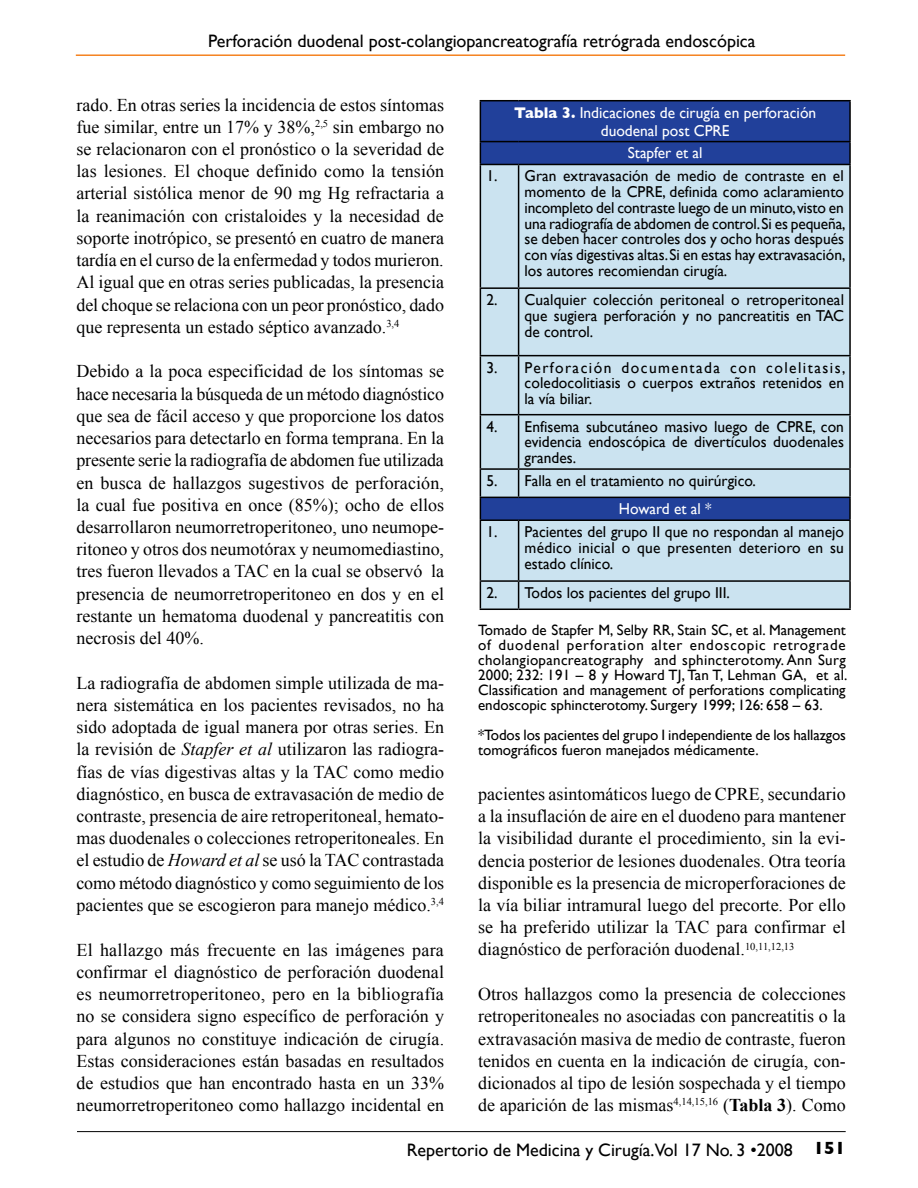
<style>
.page{position:relative;width:918px;height:1188px;background:#fff}
.page>*{position:absolute;margin:0;border:0;box-sizing:border-box;transform-origin:0 0}
.t1{font:18px/22.2px "Times New Roman";color:#000;text-align:justify}
.t2{font:18px "Gill Sans";color:#000}
.t3{font:15.75px/15.8px "Gill Sans";color:#000;text-align:justify}
.t4{font:15.75px/18px "Gill Sans";color:#fff;text-align:center}
.t5{font:15px/15px "Gill Sans";color:#000;text-align:justify}
.s1{font-style:italic}
.s2{font-weight:700}
</style>
<div class="page">
<hr style="left:76px;top:54px;width:769px;height:2px;background:#f58220">
<hr style="left:77px;top:1131px;width:769px;height:1px;background:#000">
<div style="left:481px;top:101px;width:368px;height:63px;background:#21409a"></div>
<svg style="left:481px;top:165px;width:368px;height:444px;background:#c1d9ea"></svg>
<hr style="left:480px;top:100px;width:39px;height:1px;background:#000">
<hr style="left:480px;top:101px;width:1px;height:40px;background:#000">
<hr style="left:519px;top:100px;width:332px;height:1px;background:#000">
<hr style="left:849px;top:101px;width:2px;height:40px;background:#000">
<hr style="left:480px;top:141px;width:39px;height:1px;background:#000">
<svg style="left:480px;top:142px;width:1px;height:22px"></svg>
<hr style="left:519px;top:141px;width:332px;height:1px;background:#000">
<hr style="left:849px;top:142px;width:2px;height:22px;background:#000">
<hr style="left:480px;top:164px;width:39px;height:1px;background:#000">
<hr style="left:480px;top:165px;width:1px;height:122px;background:#000">
<hr style="left:519px;top:164px;width:332px;height:1px;background:#000">
<hr style="left:518px;top:165px;width:1px;height:122px;background:#000">
<hr style="left:849px;top:165px;width:2px;height:122px;background:#000">
<hr style="left:480px;top:287px;width:39px;height:2px;background:#000">
<hr style="left:480px;top:289px;width:1px;height:66px;background:#000">
<hr style="left:519px;top:287px;width:332px;height:2px;background:#000">
<hr style="left:518px;top:289px;width:1px;height:66px;background:#000">
<hr style="left:849px;top:289px;width:2px;height:66px;background:#000">
<hr style="left:480px;top:355px;width:39px;height:1px;background:#000">
<hr style="left:480px;top:356px;width:1px;height:58px;background:#000">
<hr style="left:519px;top:355px;width:332px;height:1px;background:#000">
<hr style="left:518px;top:356px;width:1px;height:58px;background:#000">
<hr style="left:849px;top:356px;width:2px;height:58px;background:#000">
<hr style="left:480px;top:414px;width:39px;height:1px;background:#000">
<hr style="left:480px;top:415px;width:1px;height:53px;background:#000">
<hr style="left:519px;top:414px;width:332px;height:1px;background:#000">
<hr style="left:518px;top:415px;width:1px;height:53px;background:#000">
<hr style="left:849px;top:415px;width:2px;height:53px;background:#000">
<hr style="left:480px;top:468px;width:39px;height:2px;background:#000">
<hr style="left:519px;top:468px;width:332px;height:2px;background:#000">
<svg style="left:518px;top:470px;width:1px;height:27px"></svg>
<hr style="left:849px;top:470px;width:2px;height:27px;background:#000">
<hr style="left:480px;top:497px;width:39px;height:1px;background:#000">
<svg style="left:480px;top:470px;width:1px;height:49px"></svg>
<hr style="left:519px;top:497px;width:332px;height:1px;background:#000">
<hr style="left:849px;top:498px;width:2px;height:21px;background:#000">
<hr style="left:480px;top:519px;width:39px;height:2px;background:#000">
<hr style="left:480px;top:521px;width:1px;height:59px;background:#000">
<hr style="left:519px;top:519px;width:332px;height:2px;background:#000">
<hr style="left:518px;top:521px;width:1px;height:59px;background:#000">
<hr style="left:849px;top:521px;width:2px;height:59px;background:#000">
<hr style="left:480px;top:580px;width:39px;height:2px;background:#000">
<svg style="left:480px;top:582px;width:1px;height:27px"></svg>
<hr style="left:519px;top:580px;width:332px;height:2px;background:#000">
<svg style="left:518px;top:582px;width:1px;height:27px"></svg>
<hr style="left:849px;top:582px;width:2px;height:27px;background:#000">
<hr style="left:480px;top:609px;width:39px;height:1px;background:#000">
<hr style="left:519px;top:609px;width:332px;height:1px;background:#000">
<p class="t2" style="left:208px;top:30px;width:549px">Perforación duodenal post-colangiopancreatografía retrógrada endoscópica</p>
<p class="t1" style="left:76px;top:93px;width:369px">rado. En otras series la incidencia de estos síntomas fue similar, entre un 17% y 38%,<sup>2,5</sup> sin embargo no se relacionaron con el pronóstico o la severidad de las lesiones. El choque definido como la tensión arterial sistólica menor de 90 mg Hg refractaria a la reanimación con cristaloides y la necesidad de soporte inotrópico, se presentó en cuatro de manera tardía en el curso de la enfermedad y todos murieron.<br>Al igual que en otras series publicadas, la presencia del choque se relaciona con un peor pronóstico, dado que representa un estado séptico avanzado.<sup>3,4</sup></p>
<p class="t1" style="left:76px;top:360px;width:369px">Debido a la poca especificidad de los síntomas se hace necesaria la búsqueda de un método diagnóstico que sea de fácil acceso y que proporcione los datos necesarios para detectarlo en forma temprana. En la presente serie la radiografía de abdomen fue utilizada en busca de hallazgos sugestivos de perforación, la cual fue positiva en once (85%); ocho de ellos desarrollaron neumorretroperitoneo, uno neumope&shy;ritoneo y otros dos neumotórax y neumomediastino, tres fueron llevados a TAC en la cual se observó la presencia de neumorretroperitoneo en dos y en el restante un hematoma duodenal y pancreatitis con necrosis del 40%.</p>
<p class="t1" style="left:76px;top:671px;width:369px">La radiografía de abdomen simple utilizada de ma&shy;nera sistemática en los pacientes revisados, no ha sido adoptada de igual manera por otras series. En la revisión de <span class="s1">Stapfer et al</span> utilizaron las radiogra&shy;fías de vías digestivas altas y la TAC como medio diagnóstico, en busca de extravasación de medio de contraste, presencia de aire retroperitoneal, hemato&shy;mas duodenales o colecciones retroperitoneales. En el estudio de <span class="s1">Howard et al</span> se usó la TAC contrastada como método diagnóstico y como seguimiento de los pacientes que se escogieron para manejo médico.<sup>3,4</sup></p>
<p class="t1" style="left:76px;top:938px;width:369px">El hallazgo más frecuente en las imágenes para confirmar el diagnóstico de perforación duodenal es neumorretroperitoneo, pero en la bibliografía no se considera signo específico de perforación y para algunos no constituye indicación de cirugía.<br>Estas consideraciones están basadas en resultados de estudios que han encontrado hasta en un 33% neumorretroperitoneo como hallazgo incidental en</p>
<p class="t4" style="left:514px;top:103px;width:304px"><span class="s2">Tabla 3.</span> Indicaciones de cirugía en perforación duodenal post CPRE</p>
<p class="t4" style="left:628px;top:144px;width:76px">Stapfer et al</p>
<p class="t3" style="left:525px;top:168px;width:322px;text-indent:-38px">1. Gran extravasación de medio de contraste en el momento de la CPRE, definida como aclaramiento incompleto del contraste luego de un minuto, visto en una radiografía de abdomen de control. Si es pequeña, se deben hacer controles dos y ocho horas después con vías digestivas altas. Si en estas hay extravasación, los autores recomiendan cirugía.</p>
<p class="t3" style="left:525px;top:292px;width:321px;text-indent:-38px">2. Cualquier colección peritoneal o retroperitoneal que sugiera perforación y no pancreatitis en TAC de control.</p>
<p class="t3" style="left:525px;top:359px;width:322px;text-indent:-38px">3. Perforación documentada con colelitasis, coledocolitiasis o cuerpos extraños retenidos en la vía biliar.</p>
<p class="t3" style="left:525px;top:418px;width:321px;text-indent:-38px">4. Enfisema subcutáneo masivo luego de CPRE, con evidencia endoscópica de divertículos duodenales grandes.</p>
<p class="t3" style="left:486px;top:473px;width:271px">5. Falla en el tratamiento no quirúrgico.</p>
<p class="t4" style="left:619px;top:500px;width:94px">Howard et al *</p>
<p class="t3" style="left:525px;top:524px;width:321px;text-indent:-38px">1. Pacientes del grupo II que no respondan al manejo médico inicial o que presenten deterioro en su estado clínico.</p>
<p class="t3" style="left:486px;top:585px;width:245px">2. Todos los pacientes del grupo III .</p>
<p class="t5" style="left:478px;top:623px;width:371px">Tomado de Stapfer M, Selby RR, Stain SC, et al. Management of duodenal perforation alter endoscopic retrograde cholangiopancreatography and sphincterotomy. Ann Surg 2000; 232: 191 – 8 y Howard TJ, Tan T, Lehman GA, et al.<br>Classification and management of perforations complicating endoscopic sphincterotomy. Surgery 1999; 126: 658 – 63.</p>
<p class="t5" style="left:478px;top:728px;width:369px">*Todos los pacientes del grupo I independiente de los hallazgos tomográficos fueron manejados médicamente.</p>
<p class="t1" style="left:478px;top:782px;width:369px">pacientes asintomáticos luego de CPRE, secundario a la insuflación de aire en el duodeno para mantener la visibilidad durante el procedimiento, sin la evi&shy;dencia posterior de lesiones duodenales. Otra teoría disponible es la presencia de microperforaciones de la vía biliar intramural luego del precorte. Por ello se ha preferido utilizar la TAC para confirmar el diagnóstico de perforación duodenal.<sup>10,11,12,13</sup></p>
<p class="t1" style="left:478px;top:983px;width:369px">Otros hallazgos como la presencia de colecciones retroperitoneales no asociadas con pancreatitis o la extravasación masiva de medio de contraste, fueron tenidos en cuenta en la indicación de cirugía, con&shy;dicionados al tipo de lesión sospechada y el tiempo de aparición de las mismas<sup>4,14,15,16</sup> (<span class="s2">Tabla 3</span>). Como</p>
<p class="t2" style="left:407px;top:1140px;width:440px">Repertorio de Medicina y Cirugía.Vol 17 No. 3 •2008 <span class="s2">151</span></p>
</div>
